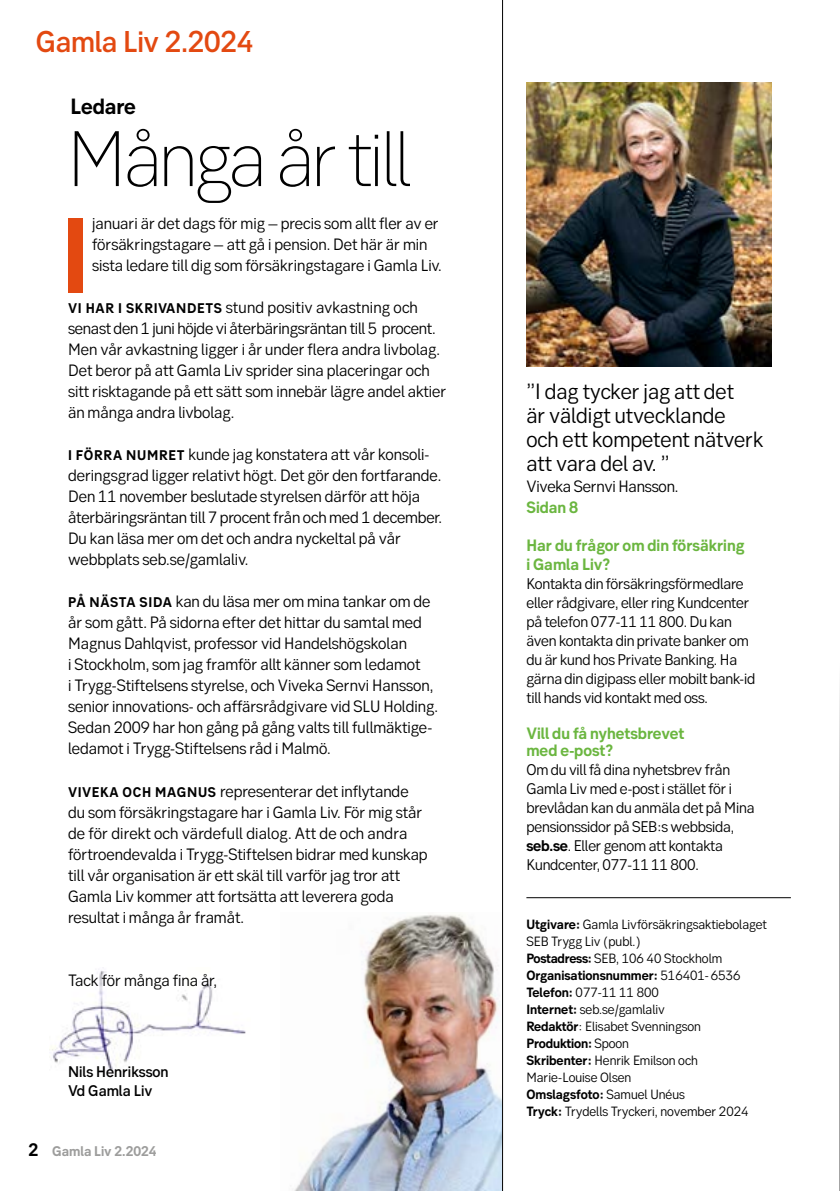
<style>
.page{position:relative;width:840px;height:1191px;background:#fff}
.page>*{position:absolute;margin:0;border:0;box-sizing:border-box;transform-origin:0 0}
.t1{font:700 106.4px "SEB Sans Serif";color:#e34911}
.t2{font:300 78.4px "SEB Sans Serif";letter-spacing:-.04em;color:#000}
.t3{font:500 30px "SEB Sans Serif";letter-spacing:-.005em;color:#e34911}
.t4{font:22px/24px "SEB Sans Serif";color:#000}
.t5{font:700 22px "SEB Sans Serif";letter-spacing:-.005em;color:#000}
.t6{font:16.4px/21px "SEB Sans Serif";color:#000}
.t7{font:700 16.4px/19px "SEB Sans Serif";color:#6bb640}
.t8{font:15.4px/19px "SEB Sans Serif";letter-spacing:-.01em;color:#000}
.t9{font:500 15.4px/19px "SEB Sans Serif";color:#000}
.t10{font:700 14px "SEB Sans Serif";color:#9d9d9c}
.t11{font:13.4px/17px "SEB Sans Serif";color:#000}
.s1{font-weight:700;font-size:14px}
.s2{font-size:18px;color:#000}
.s3{font-weight:700}
</style>
<div class="page">
<hr style="left:838px;top:649px;width:1px;height:542px;background:#000">
<img style="left:294px;top:914px;width:207px;height:277px">
<img style="left:49px;top:970px;width:197px;height:101px">
<hr style="left:502px;top:0;width:1px;height:1191px;background:#000">
<hr style="left:526px;top:897px;width:264px;height:1px;background:#000">
<img style="left:526px;top:82px;width:245px;height:285px">
<h3 class="t3" style="left:36px;top:23px;width:219px">Gamla Liv 2.2024</h3>
<h3 class="t5" style="left:71px;top:93px;width:67px">Ledare</h3>
<h2 class="t2" style="left:67px;top:113px;width:346px">Många år till</h2>
<h1 class="t1" style="left:61px;top:191px;width:31px">I</h1>
<p class="t6" style="left:92px;top:213px;width:351px">januari är det dags för mig – precis som allt fler av er försäkringstagare – att gå i pension. Det här är min sista ledare till dig som försäkringstagare i Gamla Liv.</p>
<p class="t6" style="left:68px;top:297px;width:379px"><span class="s1">VI HAR I SKRIVANDETS</span> stund positiv avkastning och senast den 1 juni höjde vi återbäringsräntan till 5 procent.<br>Men vår avkastning ligger i år under flera andra livbolag.<br>Det beror på att Gamla Liv sprider sina placeringar och sitt risktagande på ett sätt som innebär lägre andel aktier än många andra livbolag.</p>
<p class="t6" style="left:68px;top:444px;width:375px"><span class="s1">I FÖRRA NUMRET</span> kunde jag konstatera att vår konsoli&shy;deringsgrad ligger relativt högt. Det gör den fortfarande.<br>Den 11 november beslutade styrelsen därför att höja återbäringsräntan till 7 procent från och med 1 december.<br>Du kan läsa mer om det och andra nyckeltal på vår webbplats seb.se/gamlaliv.</p>
<p class="t6" style="left:68px;top:591px;width:371px"><span class="s1">PÅ NÄSTA SIDA</span> kan du läsa mer om mina tankar om de år som gått. På sidorna efter det hittar du samtal med Magnus Dahlqvist, professor vid Handelshögskolan<br>i Stockholm, som jag framför allt känner som ledamot<br>i Trygg-Stiftelsens styrelse, och Viveka Sernvi Hansson, senior innovations- och affärsrådgivare vid SLU Holding.<br>Sedan 2009 har hon gång på gång valts till fullmäktige&shy;ledamot i Trygg-Stiftelsens råd i Malmö.</p>
<p class="t6" style="left:68px;top:780px;width:361px"><span class="s1">VIVEKA OCH MAGNUS</span> representerar det inflytande du som försäkringstagare har i Gamla Liv. För mig står de för direkt och värdefull dialog. Att de och andra förtroendevalda i Trygg-Stiftelsen bidrar med kunskap till vår organisation är ett skäl till varför jag tror att Gamla Liv kommer att fortsätta att leverera goda resultat i många år framåt.</p>
<p class="t6" style="left:68px;top:969px;width:150px">Tack för många fina år,</p>
<p class="t9" style="left:68px;top:1061px;width:102px">Nils Henriksson<br>Vd Gamla Liv</p>
<p class="t10" style="left:28px;top:1142px;width:129px"><span class="s2">2</span> Gamla Liv 2.2024</p>
<h3 class="t4" style="left:526px;top:378px;width:238px">”I dag tycker jag att det<br>är väldigt utvecklande<br>och ett kompetent nätverk att vara del av. ”</h3>
<p class="t6" style="left:526px;top:475px;width:153px">Viveka Sernvi Hansson.</p>
<p class="t7" style="left:526px;top:497px;width:53px">Sidan 8</p>
<p class="t7" style="left:526px;top:535px;width:219px">Har du frågor om din försäkring i Gamla Liv?</p>
<p class="t8" style="left:526px;top:573px;width:230px">Kontakta din försäkringsförmedlare eller rådgivare, eller ring Kundcenter på telefon 077-11 11 800. Du kan även kontakta din private banker om du är kund hos Private Banking. Ha gärna din digipass eller mobilt bank-id till hands vid kontakt med oss.</p>
<p class="t7" style="left:526px;top:724px;width:159px;line-height:17px">Vill du få nyhetsbrevet med e-post?</p>
<p class="t8" style="left:526px;top:759px;width:229px">Om du vill få dina nyhetsbrev från<br>Gamla Liv med e-post i stället för i brevlådan kan du anmäla det på Mina pensionssidor på SEB:s webbsida, <span class="s3">seb.se</span>. Eller genom att kontakta<br>Kundcenter, 077-11 11 800.</p>
<p class="t11" style="left:526px;top:915px;width:242px"><span class="s3">Utgivare:</span> Gamla Livförsäkringsaktiebolaget<br>SEB Trygg Liv (publ.)<br><span class="s3">Postadress:</span> SEB, 106 40 Stockholm<br><span class="s3">Organisationsnummer:</span> 516401- 6536<br><span class="s3">Telefon:</span> 077-11 11 800<br><span class="s3">Internet:</span> seb.se/gamlaliv<br><span class="s3">Redaktör</span>: Elisabet Svenningson<br><span class="s3">Produktion:</span> Spoon<br><span class="s3">Skribenter:</span> Henrik Emilson och<br>Marie-Louise Olsen<br><span class="s3">Omslagsfoto:</span> Samuel Unéus<br><span class="s3">Tryck:</span> Trydells Tryckeri, november 2024</p>
</div>
